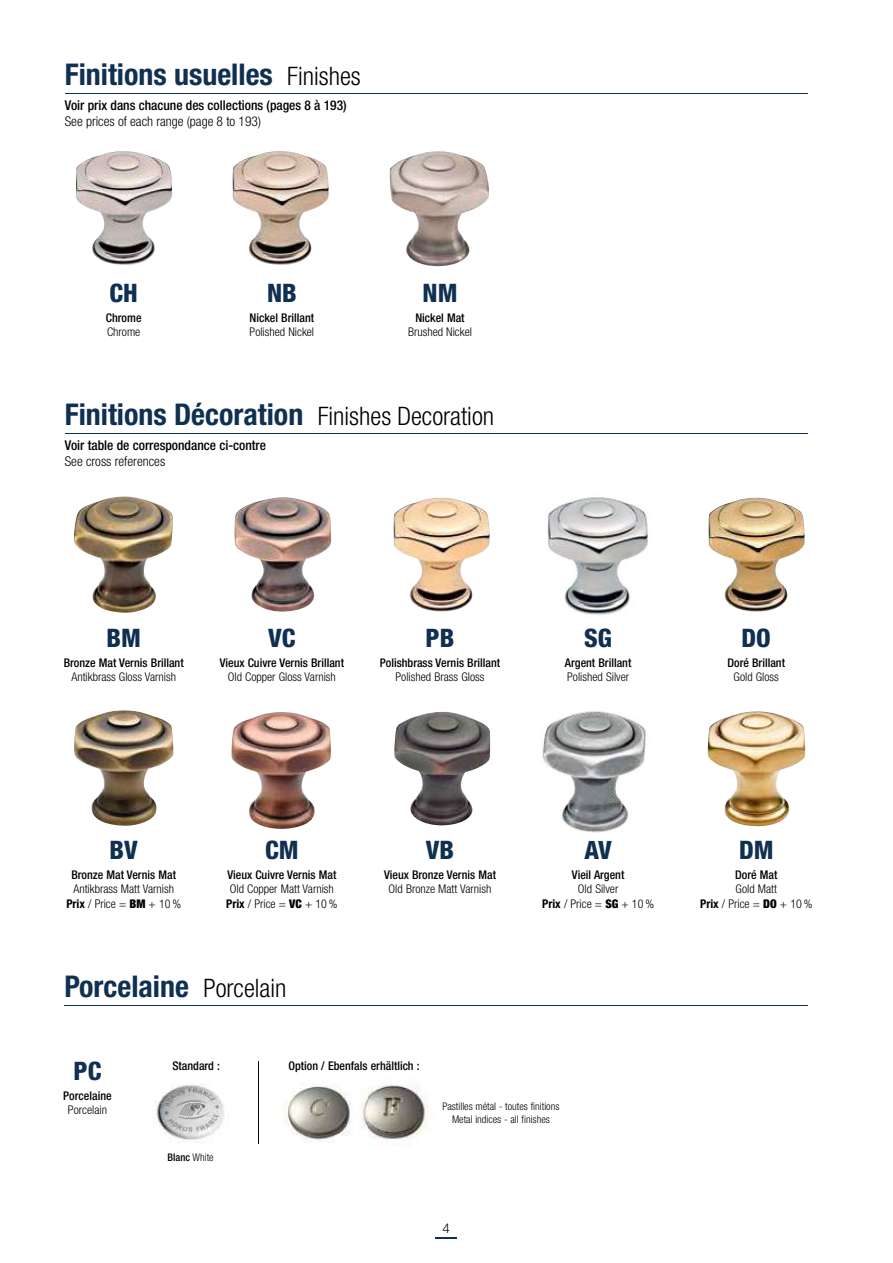
<style>
.page{position:relative;width:893px;height:1263px;background:#fff}
.page>*{position:absolute;margin:0;border:0;box-sizing:border-box;transform-origin:0 0}
.t1{font:700 condensed 30px "Helvetica Neue LT Std";color:#103052}
.t2{font:800 condensed 25.5px "Helvetica Neue LT Std";color:#103052}
.t3{font:500 condensed 13.5px "Helvetica Neue LT Std";color:#000}
.t4{font:300 condensed 13.5px "Helvetica Neue LT Std";color:#000}
.t5{font:300 13.5px "Helvetica Neue LT Std";color:#000}
.t6{font:300 condensed 12px/14.4px "Helvetica Neue LT Std";color:#000;text-align:center}
.t7{font:500 condensed 12px "Helvetica Neue LT Std";color:#000}
.t8{font:300 condensed 10.5px/12.8px "Helvetica Neue LT Std";color:#000;text-align:center}
.t9{font:500 condensed 10.5px "Helvetica Neue LT Std";color:#000}
.s1{font-weight:300;font-size:25.5px;color:#000}
.s2{font-weight:700}
.s3{font-weight:900}
.s4{font-weight:300}
</style>
<div class="page">
<hr style="left:436px;top:1237px;width:21px;height:2px;background:#103052">
<img style="left:152px;top:1084px;width:72px;height:59px">
<img style="left:283px;top:1084px;width:60px;height:59px">
<img style="left:343px;top:1085px;width:85px;height:54px">
<hr style="left:258px;top:1061px;width:1px;height:83px;background:#000">
<hr style="left:65px;top:433px;width:743px;height:1px;background:#103052">
<hr style="left:64px;top:1005px;width:744px;height:1px;background:#103052">
<hr style="left:65px;top:93px;width:743px;height:1px;background:#103052">
<img style="left:76px;top:151px;width:96px;height:114px">
<img style="left:394px;top:712px;width:96px;height:113px">
<img style="left:234px;top:497px;width:97px;height:115px">
<img style="left:393px;top:498px;width:97px;height:114px">
<img style="left:708px;top:498px;width:97px;height:114px">
<img style="left:74px;top:497px;width:99px;height:116px">
<img style="left:232px;top:151px;width:97px;height:114px">
<img style="left:389px;top:151px;width:100px;height:115px">
<img style="left:74px;top:710px;width:99px;height:116px">
<img style="left:231px;top:712px;width:100px;height:117px">
<img style="left:707px;top:711px;width:98px;height:116px">
<img style="left:548px;top:497px;width:100px;height:118px">
<img style="left:542px;top:711px;width:104px;height:122px">
<h1 class="t1" style="left:65px;top:64px;width:297px">Finitions usuelles <span class="s1">Finishes</span></h1>
<p class="t3" style="left:65px;top:100px;width:283px">Voir prix dans chacune des collections (pages 8 à 193)</p>
<p class="t4" style="left:65px;top:116px;width:198px">See prices of each range (page 8 to 193)</p>
<h2 class="t2" style="left:110px;top:278px;width:30px">CH</h2>
<h2 class="t2" style="left:267px;top:278px;width:31px">NB</h2>
<h2 class="t2" style="left:422px;top:278px;width:36px">NM</h2>
<p class="t7" style="left:106px;top:313px;width:37px">Chrome</p>
<p class="t6" style="left:107px;top:326px;width:35px">Chrome</p>
<p class="t7" style="left:250px;top:313px;width:66px">Nickel Brillant</p>
<p class="t6" style="left:250px;top:326px;width:66px">Polished Nickel</p>
<p class="t7" style="left:415px;top:313px;width:51px">Nickel Mat</p>
<p class="t6" style="left:408px;top:326px;width:65px">Brushed Nickel</p>
<h1 class="t1" style="left:65px;top:404px;width:431px">Finitions Décoration <span class="s1">Finishes Decoration</span></h1>
<p class="t3" style="left:65px;top:440px;width:203px">Voir table de correspondance ci-contre</p>
<p class="t4" style="left:65px;top:456px;width:102px">See cross references</p>
<h2 class="t2" style="left:107px;top:623px;width:36px">BM</h2>
<h2 class="t2" style="left:268px;top:623px;width:29px">VC</h2>
<h2 class="t2" style="left:426px;top:623px;width:30px">PB</h2>
<h2 class="t2" style="left:584px;top:623px;width:29px">SG</h2>
<h2 class="t2" style="left:742px;top:623px;width:31px">DO</h2>
<p class="t7" style="left:64px;top:658px;width:121px">Bronze Mat Vernis Brillant</p>
<p class="t6" style="left:71px;top:671px;width:106px">Antikbrass Gloss Varnish</p>
<p class="t7" style="left:727px;top:658px;width:59px">Doré Brillant</p>
<p class="t6" style="left:733px;top:671px;width:47px">Gold Gloss</p>
<p class="t7" style="left:220px;top:658px;width:126px">Vieux Cuivre Vernis Brillant</p>
<p class="t6" style="left:228px;top:671px;width:110px">Old Copper Gloss Varnish</p>
<p class="t7" style="left:380px;top:658px;width:122px">Polishbrass Vernis Brillant</p>
<p class="t6" style="left:395px;top:671px;width:90px">Polished Brass Gloss</p>
<p class="t7" style="left:565px;top:658px;width:68px">Argent Brillant</p>
<p class="t6" style="left:567px;top:671px;width:63px">Polished Silver</p>
<h2 class="t2" style="left:110px;top:835px;width:30px">BV</h2>
<h2 class="t2" style="left:265px;top:835px;width:35px">CM</h2>
<h2 class="t2" style="left:426px;top:835px;width:30px">VB</h2>
<h2 class="t2" style="left:584px;top:835px;width:29px">AV</h2>
<h2 class="t2" style="left:739px;top:835px;width:36px">DM</h2>
<p class="t7" style="left:71px;top:870px;width:106px">Bronze Mat Vernis Mat</p>
<p class="t6" style="left:66px;top:883px;width:116px">Antikbrass Matt Varnish<br><span class="s2">Prix</span> / Price = <span class="s3">BM</span> + 10 %</p>
<p class="t7" style="left:735px;top:870px;width:44px">Doré Mat</p>
<p class="t6" style="left:700px;top:883px;width:114px">Gold Matt<br><span class="s2">Prix</span> / Price = <span class="s3">DO</span> + 10 %</p>
<p class="t7" style="left:227px;top:870px;width:111px">Vieux Cuivre Vernis Mat</p>
<p class="t6" style="left:226px;top:883px;width:113px">Old Copper Matt Varnish<br><span class="s2">Prix</span> / Price = <span class="s3">VC</span> + 10 %</p>
<p class="t7" style="left:384px;top:870px;width:113px">Vieux Bronze Vernis Mat</p>
<p class="t6" style="left:389px;top:883px;width:104px">Old Bronze Matt Varnish</p>
<p class="t7" style="left:572px;top:870px;width:54px">Vieil Argent</p>
<p class="t6" style="left:542px;top:883px;width:113px">Old Silver<br><span class="s2">Prix</span> / Price = <span class="s3">SG</span> + 10 %</p>
<h1 class="t1" style="left:64px;top:976px;width:224px">Porcelaine <span class="s1">Porcelain</span></h1>
<h2 class="t2" style="left:74px;top:1056px;width:29px">PC</h2>
<p class="t7" style="left:63px;top:1091px;width:50px">Porcelaine</p>
<p class="t6" style="left:68px;top:1104px;width:41px">Porcelain</p>
<p class="t8" style="left:442px;top:1101px;width:119px">Pastilles métal - toutes finitions<br>Metal indices - all finishes</p>
<p class="t7" style="left:288px;top:1061px;width:133px">Option / Ebenfals erhältlich :</p>
<p class="t7" style="left:172px;top:1061px;width:49px">Standard :</p>
<p class="t9" style="left:168px;top:1153px;width:48px">Blanc <span class="s4">White</span></p>
<p class="t5" style="left:443px;top:1220px;width:9px">4</p>
</div>
